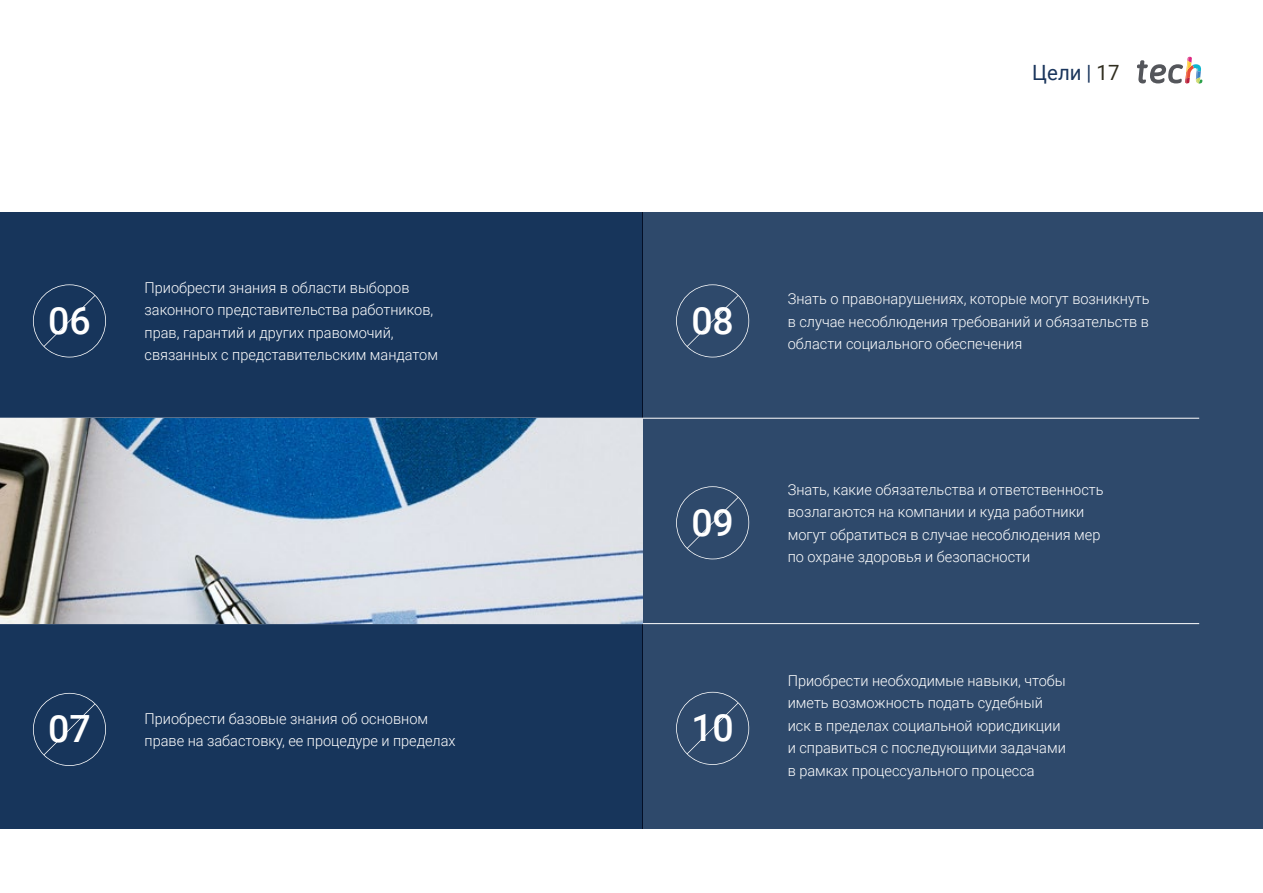
<style>
.page{position:relative;width:1263px;height:893px;background:#fff}
.page>*{position:absolute;margin:0;border:0;box-sizing:border-box;transform-origin:0 0}
.t1{font:500 37.5px "Roboto";color:#fff}
.t2{font:21px "Roboto";color:#1a355c}
.t3{font:300 15px/22.5px "Roboto";color:#fff}
.s1{color:#312e20}
</style>
<div class="page">
<svg style="left:1137px;top:57px;width:65px;height:27px"></svg>
<div style="left:0;top:213px;width:642px;height:616px;background:#17355b"></div>
<div style="left:642px;top:213px;width:621px;height:616px;background:#2e496b"></div>
<svg style="left:33px;top:284px;width:73px;height:73px"></svg>
<svg style="left:676px;top:284px;width:73px;height:73px"></svg>
<svg style="left:33px;top:693px;width:73px;height:73px"></svg>
<svg style="left:676px;top:486px;width:73px;height:73px"></svg>
<svg style="left:676px;top:692px;width:73px;height:73px"></svg>
<hr style="left:0;top:418px;width:1199px;height:1px;background:#fff">
<hr style="left:0;top:623px;width:1199px;height:1px;background:#fff">
<img style="left:0;top:418px;width:642px;height:205px">
<h2 class="t2" style="left:1032px;top:57px;width:89px">Цели | <span class="s1">17</span></h2>
<p class="t3" style="left:145px;top:276px;width:295px">Приобрести знания в области выборов законного представительства работников, прав, гарантий и других правомочий, связанных с представительским мандатом</p>
<p class="t3" style="left:788px;top:287px;width:363px;text-align:justify">Знать о правонарушениях, которые могут возникнуть в случае несоблюдения требований и обязательств в области социального обеспечения</p>
<h1 class="t1" style="left:48px;top:294px;width:44px">06</h1>
<h1 class="t1" style="left:691px;top:294px;width:44px">08</h1>
<h1 class="t1" style="left:48px;top:702px;width:44px">07</h1>
<p class="t3" style="left:145px;top:707px;width:313px">Приобрести базовые знания об основном праве на забастовку, ее процедуре и пределах</p>
<h1 class="t1" style="left:691px;top:496px;width:44px">09</h1>
<h1 class="t1" style="left:691px;top:701px;width:44px">10</h1>
<p class="t3" style="left:788px;top:478px;width:317px">Знать, какие обязательства и ответственность возлагаются на компании и куда работники могут обратиться в случае несоблюдения мер по охране здоровья и безопасности</p>
<p class="t3" style="left:788px;top:668px;width:280px">Приобрести необходимые навыки, чтобы иметь возможность подать судебный иск в пределах социальной юрисдикции и справиться с последующими задачами в рамках процессуального процесса</p>
</div>
